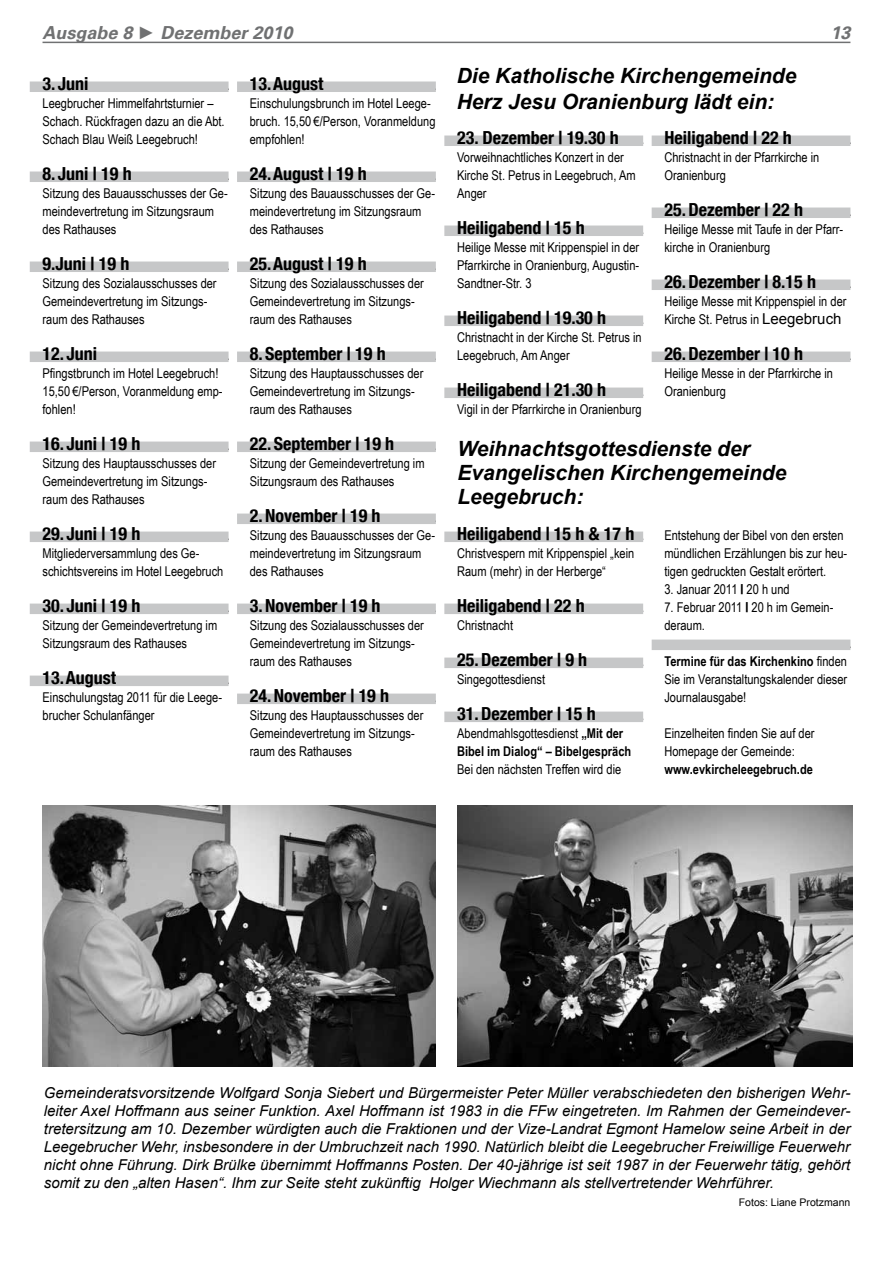
<style>
.page{position:relative;width:893px;height:1263px;background:#fff}
.page>*{position:absolute;margin:0;border:0;box-sizing:border-box;transform-origin:0 0}
.t1{font:italic 700 21px/24px "Arial";color:#000}
.t2{font:700 condensed 18px "Helvetica Neue";color:#000}
.t3{font:italic 700 18px "Univers";color:#707172}
.t4{font:italic 15px/18px "Arial";color:#000;text-align:justify}
.t5{font:13.5px/18px "Arial Narrow";color:#000}
.t6{font:700 13.5px/18px "Arial Narrow";color:#000}
.t7{font:10.5px "Arial";color:#000}
.s1{font-family:"Arial"}
.s2{font-family:"Arial";font-size:15px}
.s3{font-weight:400}
.s4{font-family:"Helvetica Neue";font-weight:700;font-stretch:condensed}
.s5{font-weight:700}
</style>
<div class="page">
<hr style="left:43px;top:42px;width:807px;height:1px;background:#707172">
<div style="left:30px;top:81px;width:199px;height:11px;background:#c6c7c8"></div>
<div style="left:30px;top:171px;width:199px;height:11px;background:#c6c7c8"></div>
<div style="left:30px;top:261px;width:199px;height:11px;background:#c6c7c8"></div>
<div style="left:30px;top:351px;width:199px;height:11px;background:#c6c7c8"></div>
<div style="left:30px;top:441px;width:199px;height:11px;background:#c6c7c8"></div>
<div style="left:30px;top:531px;width:199px;height:11px;background:#c6c7c8"></div>
<div style="left:30px;top:603px;width:199px;height:11px;background:#c6c7c8"></div>
<div style="left:30px;top:675px;width:199px;height:11px;background:#c6c7c8"></div>
<div style="left:444px;top:135px;width:199px;height:11px;background:#c6c7c8"></div>
<div style="left:444px;top:225px;width:199px;height:11px;background:#c6c7c8"></div>
<div style="left:444px;top:315px;width:199px;height:11px;background:#c6c7c8"></div>
<div style="left:444px;top:387px;width:199px;height:11px;background:#c6c7c8"></div>
<div style="left:652px;top:135px;width:198px;height:11px;background:#c6c7c8"></div>
<div style="left:652px;top:207px;width:198px;height:11px;background:#c6c7c8"></div>
<div style="left:652px;top:279px;width:198px;height:11px;background:#c6c7c8"></div>
<div style="left:652px;top:351px;width:198px;height:11px;background:#c6c7c8"></div>
<div style="left:444px;top:531px;width:199px;height:11px;background:#c6c7c8"></div>
<div style="left:444px;top:603px;width:199px;height:11px;background:#c6c7c8"></div>
<div style="left:444px;top:657px;width:199px;height:11px;background:#c6c7c8"></div>
<div style="left:444px;top:711px;width:199px;height:11px;background:#c6c7c8"></div>
<div style="left:652px;top:639px;width:198px;height:11px;background:#c6c7c8"></div>
<div style="left:237px;top:81px;width:199px;height:11px;background:#c6c7c8"></div>
<div style="left:237px;top:171px;width:199px;height:11px;background:#c6c7c8"></div>
<div style="left:237px;top:261px;width:199px;height:11px;background:#c6c7c8"></div>
<div style="left:237px;top:351px;width:199px;height:11px;background:#c6c7c8"></div>
<div style="left:237px;top:441px;width:199px;height:11px;background:#c6c7c8"></div>
<div style="left:237px;top:513px;width:199px;height:11px;background:#c6c7c8"></div>
<div style="left:237px;top:603px;width:199px;height:11px;background:#c6c7c8"></div>
<div style="left:237px;top:693px;width:199px;height:11px;background:#c6c7c8"></div>
<img style="left:42px;top:805px;width:393px;height:261px">
<img style="left:457px;top:805px;width:395px;height:261px">
<h2 class="t3" style="left:43px;top:22px;width:251px">Ausgabe 8 <span class="s1">►</span> Dezember 2010</h2>
<h2 class="t3" style="left:830px;top:22px;width:22px">13</h2>
<h2 class="t2" style="left:43px;top:73px;width:47px">3. Juni</h2>
<p class="t5" style="left:43px;top:94px;width:184px">Leegbrucher Himmelfahrtsturnier –<br>Schach. Rückfragen dazu an die Abt.<br>Schach Blau Weiß Leegebruch!</p>
<h2 class="t2" style="left:43px;top:163px;width:91px">8. Juni | 19 h</h2>
<p class="t5" style="left:43px;top:184px;width:187px">Sitzung des Bauausschusses der Ge&shy;meindevertretung im Sitzungsraum des Rathauses</p>
<h2 class="t2" style="left:43px;top:253px;width:88px">9.Juni | 19 h</h2>
<p class="t5" style="left:43px;top:274px;width:176px">Sitzung des Sozialausschusses der<br>Gemeindevertretung im Sitzungs&shy;raum des Rathauses</p>
<h2 class="t2" style="left:43px;top:343px;width:56px">12. Juni</h2>
<p class="t5" style="left:43px;top:364px;width:182px">Pfingstbrunch im Hotel Leegebruch!<br>15,50 €/Person, Voranmeldung emp&shy;fohlen!</p>
<h2 class="t2" style="left:43px;top:433px;width:99px">16. Juni | 19 h</h2>
<p class="t5" style="left:43px;top:454px;width:175px">Sitzung des Hauptausschusses der<br>Gemeindevertretung im Sitzungs&shy;raum des Rathauses</p>
<h2 class="t2" style="left:43px;top:523px;width:99px">29. Juni | 19 h</h2>
<p class="t5" style="left:43px;top:544px;width:182px">Mitgliederversammlung des Ge&shy;schichtsvereins im Hotel Leegebruch</p>
<h2 class="t2" style="left:43px;top:595px;width:99px">30. Juni | 19 h</h2>
<p class="t5" style="left:43px;top:616px;width:176px">Sitzung der Gemeindevertretung im<br>Sitzungsraum des Rathauses</p>
<h2 class="t2" style="left:43px;top:667px;width:75px">13.August</h2>
<p class="t5" style="left:43px;top:688px;width:181px">Einschulungstag 2011 für die Leege&shy;brucher Schulanfänger</p>
<h1 class="t1" style="left:457px;top:64px;width:341px;line-height:25.2px">Die Katholische Kirchengemeinde<br>Herz Jesu Oranienburg lädt ein:</h1>
<h2 class="t2" style="left:250px;top:73px;width:75px">13.August</h2>
<p class="t5" style="left:250px;top:94px;width:187px">Einschulungsbrunch im Hotel Leege&shy;bruch. 15,50 €/Person, Voranmeldung empfohlen!</p>
<h2 class="t2" style="left:250px;top:163px;width:118px">24.August | 19 h</h2>
<p class="t5" style="left:250px;top:184px;width:187px">Sitzung des Bauausschusses der Ge&shy;meindevertretung im Sitzungsraum des Rathauses</p>
<h2 class="t2" style="left:250px;top:253px;width:118px">25.August | 19 h</h2>
<p class="t5" style="left:250px;top:274px;width:176px">Sitzung des Sozialausschusses der<br>Gemeindevertretung im Sitzungs&shy;raum des Rathauses</p>
<h2 class="t2" style="left:250px;top:343px;width:137px">8. September | 19 h</h2>
<p class="t5" style="left:250px;top:364px;width:175px">Sitzung des Hauptausschusses der<br>Gemeindevertretung im Sitzungs&shy;raum des Rathauses</p>
<h2 class="t2" style="left:250px;top:433px;width:146px">22. September | 19 h</h2>
<p class="t5" style="left:250px;top:454px;width:176px">Sitzung der Gemeindevertretung im<br>Sitzungsraum des Rathauses</p>
<h2 class="t2" style="left:250px;top:505px;width:132px">2.November | 19 h</h2>
<p class="t5" style="left:250px;top:526px;width:187px">Sitzung des Bauausschusses der Ge&shy;meindevertretung im Sitzungsraum des Rathauses</p>
<h2 class="t2" style="left:250px;top:595px;width:132px">3.November | 19 h</h2>
<p class="t5" style="left:250px;top:616px;width:176px">Sitzung des Sozialausschusses der<br>Gemeindevertretung im Sitzungs&shy;raum des Rathauses</p>
<h2 class="t2" style="left:250px;top:685px;width:141px">24.November | 19 h</h2>
<p class="t5" style="left:250px;top:706px;width:175px">Sitzung des Hauptausschusses der<br>Gemeindevertretung im Sitzungs&shy;raum des Rathauses</p>
<h2 class="t2" style="left:457px;top:127px;width:163px">23. Dezember | 19.30 h</h2>
<p class="t5" style="left:457px;top:148px;width:180px">Vorweihnachtliches Konzert in der<br>Kirche St. Petrus in Leegebruch, Am<br>Anger</p>
<h2 class="t2" style="left:457px;top:217px;width:129px">Heiligabend | 15 h</h2>
<p class="t5" style="left:457px;top:238px;width:184px;text-align:justify">Heilige Messe mit Krippenspiel in der Pfarrkirche in Oranienburg, Augustin-Sandtner-Str. 3</p>
<h2 class="t2" style="left:457px;top:307px;width:151px">Heiligabend | 19.30 h</h2>
<p class="t5" style="left:457px;top:328px;width:186px">Christnacht in der Kirche St. Petrus in<br>Leegebruch, Am Anger</p>
<h2 class="t2" style="left:457px;top:379px;width:151px">Heiligabend | 21.30 h</h2>
<p class="t5" style="left:457px;top:400px;width:186px">Vigil in der Pfarrkirche in Oranienburg</p>
<h2 class="t2" style="left:664px;top:127px;width:129px">Heiligabend | 22 h</h2>
<p class="t5" style="left:664px;top:148px;width:157px">Christnacht in der Pfarrkirche in<br>Oranienburg</p>
<h2 class="t2" style="left:664px;top:199px;width:140px">25.Dezember | 22 h</h2>
<p class="t5" style="left:664px;top:220px;width:180px">Heilige Messe mit Taufe in der Pfarr&shy;kirche in Oranienburg</p>
<h2 class="t2" style="left:664px;top:271px;width:153px">26.Dezember | 8.15 h</h2>
<p class="t5" style="left:664px;top:292px;width:184px">Heilige Messe mit Krippenspiel in der<br>Kirche St. Petrus in <span class="s2">Leegebruch</span></p>
<h2 class="t2" style="left:664px;top:343px;width:140px">26.Dezember | 10 h</h2>
<p class="t5" style="left:664px;top:364px;width:170px">Heilige Messe in der Pfarrkirche in<br>Oranienburg</p>
<h1 class="t1" style="left:457px;top:438px;width:331px">Weihnachtsgottesdienste der<br>Evangelischen Kirchengemeinde<br>Leegebruch:</h1>
<h2 class="t2" style="left:457px;top:523px;width:179px">Heiligabend | 15 h &amp; 17 h</h2>
<p class="t5" style="left:457px;top:544px;width:179px">Christvespern mit Krippenspiel „kein<br>Raum (mehr) in der Herberge“</p>
<h2 class="t2" style="left:457px;top:595px;width:129px">Heiligabend | 22 h</h2>
<p class="t5" style="left:457px;top:616px;width:57px">Christnacht</p>
<h2 class="t2" style="left:457px;top:649px;width:132px">25.Dezember | 9 h</h2>
<p class="t5" style="left:457px;top:670px;width:90px">Singegottesdienst</p>
<h2 class="t2" style="left:457px;top:703px;width:140px">31.Dezember | 15 h</h2>
<p class="t6" style="left:457px;top:724px;width:176px"><span class="s3">Abendmahlsgottesdienst</span> „Mit der<br>Bibel im Dialog“ – Bibelgespräch</p>
<p class="t5" style="left:457px;top:760px;width:166px">Bei den nächsten Treffen wird die</p>
<p class="t5" style="left:664px;top:526px;width:184px">Entstehung der Bibel von den ersten mündlichen Erzählungen bis zur heu&shy;tigen gedruckten Gestalt erörtert.</p>
<p class="t5" style="left:664px;top:580px;width:127px">3. Januar 2011 <span class="s4">|</span> 20 h und</p>
<p class="t5" style="left:664px;top:598px;width:170px">7. Februar 2011 <span class="s4">|</span> 20 h im Gemein&shy;deraum.</p>
<p class="t5" style="left:664px;top:652px;width:184px;text-align:justify"><span class="s5">Termine für das Kirchenkino</span> finden Sie im Veranstaltungskalender dieser Journalausgabe!</p>
<p class="t5" style="left:664px;top:724px;width:152px">Einzelheiten finden Sie auf der<br>Homepage der Gemeinde:</p>
<p class="t6" style="left:664px;top:760px;width:150px">www.evkircheleegebruch.de</p>
<p class="t4" style="left:44px;top:1084px;width:808px">Gemeinderatsvorsitzende Wolfgard Sonja Siebert und Bürgermeister Peter Müller verabschiedeten den bisherigen Wehr&shy;leiter Axel Hoffmann aus seiner Funktion. Axel Hoffmann ist 1983 in die FFw eingetreten. Im Rahmen der Gemeindever&shy;tretersitzung am 10. Dezember würdigten auch die Fraktionen und der Vize-Landrat Egmont Hamelow seine Arbeit in der Leegebrucher Wehr, insbesondere in der Umbruchzeit nach 1990. Natürlich bleibt die Leegebrucher Freiwillige Feuerwehr nicht ohne Führung. Dirk Brülke übernimmt Hoffmanns Posten. Der 40-jährige ist seit 1987 in der Feuerwehr tätig, gehört somit zu den „alten Hasen“. Ihm zur Seite steht zukünftig Holger Wiechmann als stellvertretender Wehrführer.</p>
<p class="t7" style="left:739px;top:1195px;width:113px">Fotos: Liane Protzmann</p>
</div>
